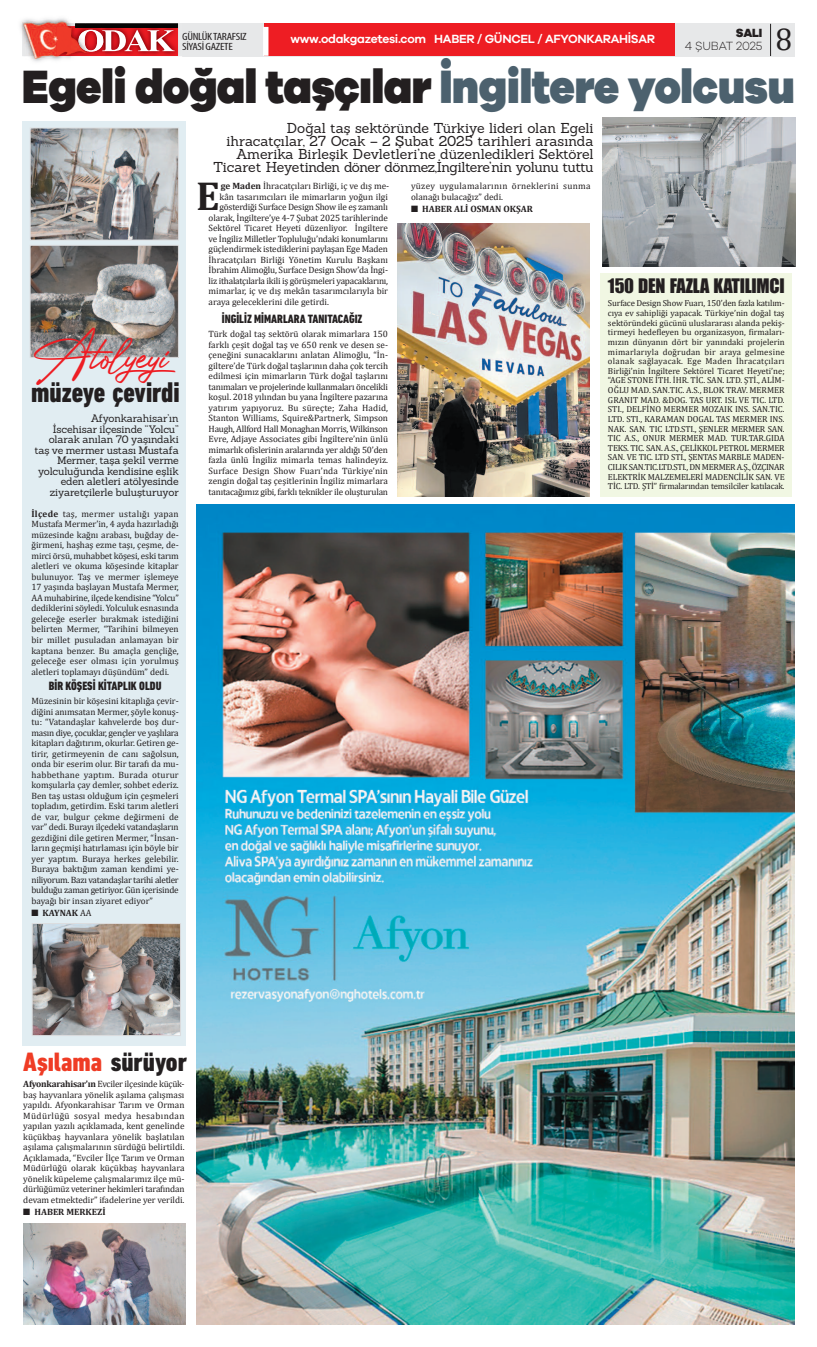
<style>
.page{position:relative;width:817px;height:1347px;background:#fff}
.page>*{position:absolute;margin:0;border:0;box-sizing:border-box;transform-origin:0 0}
.t1{font:48.74px "Photograph Signature";color:#ee1d23}
.t2{font:900 48.21px "Galano Grotesque";letter-spacing:-.01em;color:#231f20;scale:.91 1}
.t3{font:700 40.69px "Cambria";color:#231f20}
.t4{font:31.5px "Cambria";color:#231f20}
.t5{font:800 condensed 28.96px "DIN Next LT Pro";color:#231f20}
.t6{font:800 condensed 27.04px "DIN Next LT Pro";color:#ef3c25;scale:1.04 1}
.t7{font:18.38px "Impact";letter-spacing:-.015em;color:#231f20}
.t8{font:14px/13.1px "Sanchez";letter-spacing:-.005em;color:#231f20;text-align:right}
.t9{font:800 condensed 12.25px "DIN Next LT Pro";color:#231f20}
.t10{font:600 12.25px "Galano Grotesque";letter-spacing:-.025em;color:#fff}
.t11{font:300 12.25px "Galano Grotesque";letter-spacing:-.01em;color:#231f20}
.t12{font:800 12.25px "Galano Grotesque";color:#231f20}
.t13{font:10.5px/10.5px "Sanchez";letter-spacing:-.015em;color:#231f20;text-align:right}
.t14{font:condensed 10.5px/10.5px "Myriad Pro";letter-spacing:-.025em;color:#231f20;scale:1.19 1}
.t15{font:9.19px/10.5px "Cambria";letter-spacing:-.01em;color:#231f20;text-align:justify}
.t16{font:9.19px/10.5px "Cambria";letter-spacing:.03em;color:#231f20}
.t17{font:700 9.19px "Cambria";color:#231f20}
.t18{font:8.75px/9.6px "Cambria";letter-spacing:-.02em;color:#231f20;text-align:justify}
.s1{color:#4c616e}
.s2{font-weight:700}
.s3{font-weight:400}
.s4{color:#231f20}
</style>
<div class="page">
<div style="left:22px;top:23px;width:772px;height:33px;background:#e7e8e9"></div>
<img style="left:174px;top:28px;width:4px;height:28px">
<img style="left:174px;top:24px;width:4px;height:4px">
<img style="left:20px;top:21px;width:51px;height:41px">
<img style="left:25px;top:56px;width:35px;height:4px">
<img style="left:22px;top:18px;width:49px;height:5px">
<img style="left:22px;top:23px;width:40px;height:33px">
<img style="left:57px;top:26px;width:5px;height:30px">
<svg style="left:62px;top:22px;width:112px;height:34px;background:#c25254"></svg>
<img style="left:78px;top:30px;width:10px;height:21px">
<div style="left:264px;top:23px;width:410px;height:32px;background:#ee1d23"></div>
<div style="left:263px;top:27px;width:5px;height:29px;background:#fff"></div>
<hr style="left:769px;top:24px;width:1px;height:32px;background:#231f20">
<img style="left:197px;top:505px;width:597px;height:819px">
<div style="left:600px;top:273px;width:191px;height:224px;background:#f1f7e3"></div>
<img style="left:602px;top:118px;width:193px;height:149px">
<img style="left:397px;top:223px;width:192px;height:273px">
<div style="left:22px;top:121px;width:163px;height:925px;background:#e1edf2"></div>
<img style="left:32px;top:130px;width:145px;height:108px">
<div style="left:30px;top:128px;width:149px;height:112px;border:1px solid #dcdddf"></div>
<img style="left:32px;top:247px;width:145px;height:109px">
<div style="left:30px;top:245px;width:149px;height:113px;border:1px solid #dcdddf"></div>
<img style="left:34px;top:925px;width:145px;height:109px">
<div style="left:32px;top:923px;width:149px;height:113px;border:1px solid #dcdddf"></div>
<img style="left:23px;top:1223px;width:162px;height:101px">
<h3 class="t4" style="left:774px;top:20px;width:18px">8</h3>
<h3 class="t12" style="left:735px;top:28px;width:28px">SALI</h3>
<h3 class="t11" style="left:684px;top:41px;width:79px">4 ŞUBAT 2025</h3>
<p class="t14" style="left:182px;top:32px;width:56px">GÜNLÜKTARAFSIZ<br>SİYASİGAZETE</p>
<h3 class="t10" style="left:290px;top:34px;width:366px">www.odakgazetesi.com HABER / GÜNCEL / AFYONKARAHİSAR</h3>
<h2 class="t2" style="left:22px;top:68px;width:849px">Egeli doğal taşçılar <span class="s1">İngiltere yolcusu</span></h2>
<h3 class="t8" style="left:213px;top:123px;width:381px">Doğal taş sektöründe Türkiye lideri olan Egeli ihracatçılar, 27 Ocak – 2 Şubat 2025 tarihleri arasında Amerika Birleşik Devletleri’ne düzenledikleri Sektörel Ticaret Heyetinden döner dönmez,İngiltere’nin yolunu tuttu</h3>
<h1 class="t1" style="left:33px;top:331px;width:154px">Atölyeyi</h1>
<h3 class="t5" style="left:31px;top:382px;width:150px">müzeye çevirdi</h3>
<p class="t13" style="left:34px;top:415px;width:146px">Afyonkarahisar’ın<br>İscehisar ilçesinde “Yolcu” olarak anılan 70 yaşındaki taş ve mermer ustası Mustafa<br>Mermer, taşa şekil verme yolculuğunda kendisine eşlik eden aletleri atölyesinde ziyaretçilerle buluşturuyor</p>
<p class="t15" style="left:31px;top:508px;width:149px"><span class="s2">İlçede</span> taş, mermer ustalığı yapan Mustafa Mermer’in, 4 ayda hazırladığı müzesinde kağnı arabası, buğday de&shy;ğirmeni, haşhaş ezme taşı, çeşme, de&shy;mirci örsü, muhabbet köşesi, eski tarım aletleri ve okuma köşesinde kitaplar bulunuyor. Taş ve mermer işlemeye 17 yaşında başlayan Mustafa Mermer, AA muhabirine, ilçede kendisine “Yolcu” dediklerini söyledi. Yolculuk esnasında geleceğe eserler bırakmak istediğini belirten Mermer, “Tarihini bilmeyen bir millet pusuladan anlamayan bir kaptana benzer. Bu amaçla gençliğe, geleceğe eser olması için yorulmuş aletleri toplamayı düşündüm” dedi.</p>
<h3 class="t9" style="left:49px;top:682px;width:114px">BİR KÖŞESİ KİTAPLIK OLDU</h3>
<p class="t15" style="left:31px;top:696px;width:149px">Müzesinin bir köşesini kitaplığa çevir&shy;diğini anımsatan Mermer, şöyle konuş&shy;tu: “Vatandaşlar kahvelerde boş dur&shy;masın diye, çocuklar, gençler ve yaşlılara kitapları dağıtırım, okurlar. Getiren ge&shy;tirir, getirmeyenin de canı sağolsun, onda bir eserim olur. Bir tarafı da mu&shy;habbethane yaptım. Burada oturur komşularla çay demler, sohbet ederiz.<br>Ben taş ustası olduğum için çeşmeleri topladım, getirdim. Eski tarım aletleri de var, bulgur çekme değirmeni de var” dedi. Burayı ilçedeki vatandaşların gezdiğini dile getiren Mermer, “İnsan&shy;ların geçmişi hatırlaması için böyle bir yer yaptım. Buraya herkes gelebilir.<br>Buraya baktığım zaman kendimi ye&shy;niliyorum. Bazı vatandaşlar tarihi aletler bulduğu zaman getiriyor. Gün içerisinde bayağı bir insan ziyaret ediyor”</p>
<p class="t17" style="left:31px;top:907px;width:61px">■ KAYNAK <span class="s3">AA</span></p>
<h3 class="t3" style="left:196px;top:172px;width:25px">E</h3>
<p class="t15" style="left:221px;top:181px;width:170px"><span class="s2">ge Maden</span> İhracatçıları Birliği, iç ve dış me-</p>
<p class="t15" style="left:219px;top:191px;width:170px">kân tasarımcıları ile mimarların yoğun ilgi</p>
<p class="t15" style="left:219px;top:202px;width:170px">gösterdiği Surface Design Show ile eş zamanlı</p>
<p class="t15" style="left:208px;top:212px;width:181px">olarak, İngiltere’ye 4-7 Şubat 2025 tarihlerinde</p>
<p class="t15" style="left:208px;top:223px;width:181px">Sektörel Ticaret Heyeti düzenliyor. İngiltere</p>
<p class="t15" style="left:208px;top:233px;width:181px">ve İngiliz Milletler Topluluğu’ndaki konumlarını</p>
<p class="t15" style="left:208px;top:244px;width:181px">güçlendirmek istediklerini paylaşan Ege Maden</p>
<p class="t15" style="left:208px;top:254px;width:181px">İhracatçıları Birliği Yönetim Kurulu Başkanı</p>
<p class="t15" style="left:208px;top:265px;width:181px">İbrahim Alimoğlu, Surface Design Show’da İngi-</p>
<p class="t15" style="left:208px;top:275px;width:181px">liz ithalatçılarla ikili iş görüşmeleri yapacaklarını,</p>
<p class="t15" style="left:208px;top:286px;width:181px">mimarlar, iç ve dış mekân tasarımcılarıyla bir</p>
<p class="t15" style="left:208px;top:296px;width:122px">araya geleceklerini dile getirdi.</p>
<h3 class="t9" style="left:222px;top:315px;width:142px">İNGİLİZ MİMARLARA TANITACAĞIZ</h3>
<p class="t15" style="left:208px;top:329px;width:181px">Türk doğal taş sektörü olarak mimarlara 150 farklı çeşit doğal taş ve 650 renk ve desen se&shy;çeneğini sunacaklarını anlatan Alimoğlu, “İn&shy;giltere’de Türk doğal taşlarının daha çok tercih edilmesi için mimarların Türk doğal taşlarını tanımaları ve projelerinde kullanmaları öncelikli koşul. 2018 yılından bu yana İngiltere pazarına yatırım yapıyoruz. Bu süreçte; Zaha Hadid, Stanton Williams, Squire&amp;Partnerk, Simpson Haugh, Allford Hall Monaghan Morris, Wilkinson Evre, Adjaye Associates gibi İngiltere’nin ünlü mimarlık ofislerinin aralarında yer aldığı 50’den fazla ünlü İngiliz mimarla temas halindeyiz.<br>Surface Design Show Fuarı’nda Türkiye’nin zengin doğal taş çeşitlerinin İngiliz mimarlara tanıtacağımız gibi, farklı teknikler ile oluşturulan</p>
<p class="t16" style="left:411px;top:181px;width:181px">yüzey uygulamalarının örneklerini sunma olanağı bulacağız” dedi.</p>
<p class="t17" style="left:411px;top:203px;width:123px">■ HABER ALİ OSMAN OKŞAR</p>
<h3 class="t7" style="left:607px;top:275px;width:178px">150 DEN FAZLA KATILIMCI</h3>
<p class="t18" style="left:607px;top:298px;width:178px">Surface Design Show Fuarı, 150’den fazla katılım&shy;cıya ev sahipliği yapacak. Türkiye’nin doğal taş sektöründeki gücünü uluslararası alanda pekiş&shy;tirmeyi hedefleyen bu organizasyon, firmaları&shy;mızın dünyanın dört bir yanındaki projelerin mimarlarıyla doğrudan bir araya gelmesine olanak sağlayacak. Ege Maden İhracatçıları Birliği’nin İngiltere Sektörel Ticaret Heyeti’ne; “AGE STONE İTH. İHR. TİC. SAN. LTD. ŞTİ., ALİM-OĞLU MAD. SAN.TIC. A.S., BLOK TRAV. MERMER GRANIT MAD. &amp;DOG. TAS URT. ISL VE TIC. LTD.<br>STI., DELFİNO MERMER MOZAIK INS. SAN.TIC.<br>LTD. STI., KARAMAN DOGAL TAS MERMER INS.<br>NAK. SAN. TIC LTD.STI., ŞENLER MERMER SAN.<br>TIC A.S., ONUR MERMER MAD. TUR.TAR.GIDA TEKS. TIC. SAN. A.S., ÇELİKKOL PETROL MERMER SAN. VE TIC. LTD STI., ŞENTAS MARBLE MADEN-CILIK SAN.TIC.LTD.STI., DN MERMER A.Ş., ÖZÇINAR ELEKTRİK MALZEMELERİ MADENCİLİK SAN. VE TİC. LTD. ŞTİ” firmalarından temsilciler katılacak.</p>
<h3 class="t6" style="left:23px;top:1052px;width:159px">Aşılama <span class="s4">sürüyor</span></h3>
<p class="t15" style="left:23px;top:1079px;width:163px"><span class="s2">Afyonkarahisar’ın</span> Evciler ilçesinde küçük&shy;baş hayvanlara yönelik aşılama çalışması yapıldı. Afyonkarahisar Tarım ve Orman Müdürlüğü sosyal medya hesabından yapılan yazılı açıklamada, kent genelinde küçükbaş hayvanlara yönelik başlatılan aşılama çalışmalarının sürdüğü belirtildi.<br>Açıklamada, “Evciler İlçe Tarım ve Orman Müdürlüğü olarak küçükbaş hayvanlara yönelik küpeleme çalışmalarımız ilçe mü&shy;dürlüğümüz veteriner hekimleri tarafından devam etmektedir” ifadelerine yer verildi.</p>
<p class="t17" style="left:23px;top:1206px;width:84px">■ HABER MERKEZİ</p>
</div>
